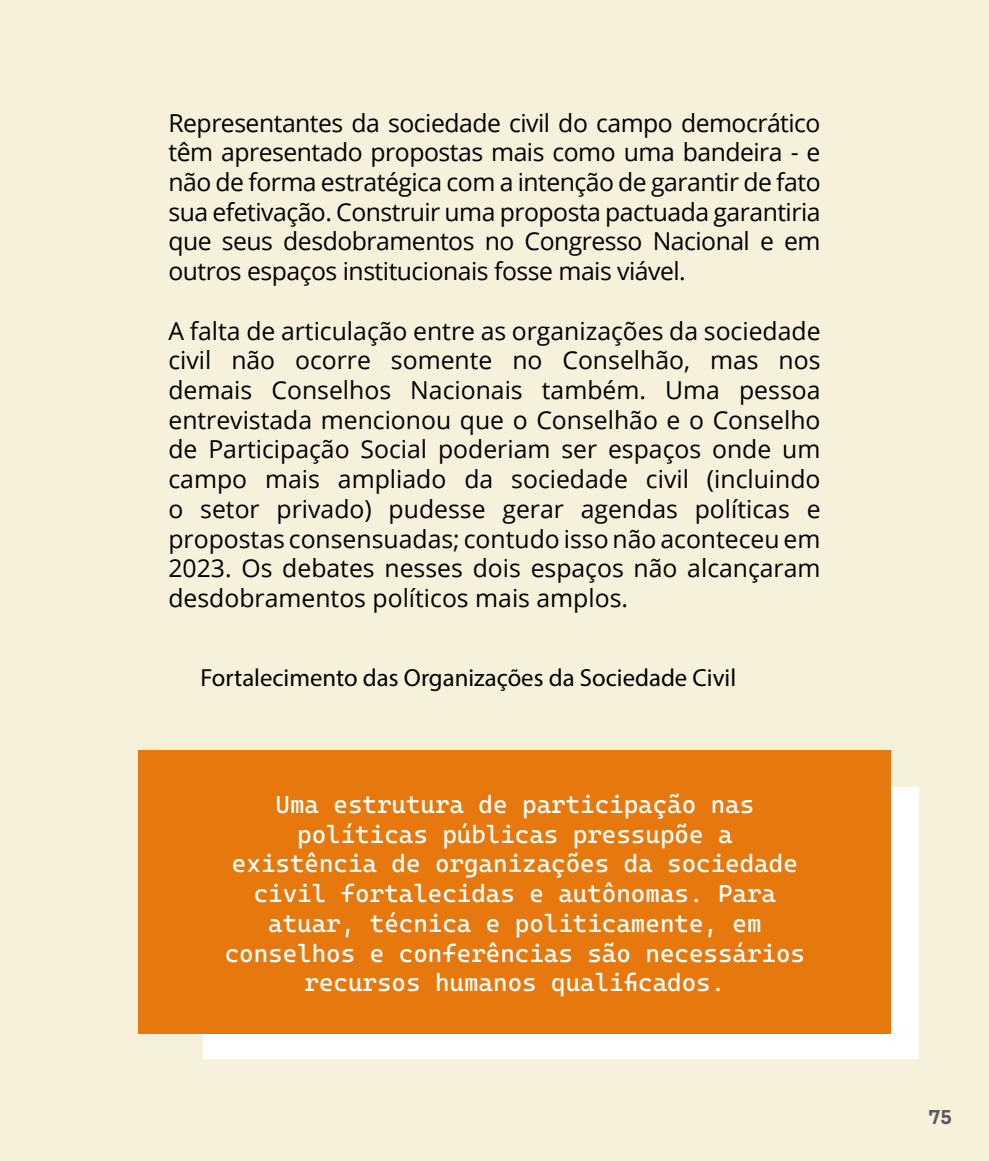
<style>
.page{position:relative;width:989px;height:1161px;background:#f7f0db}
.page>*{position:absolute;margin:0;border:0;box-sizing:border-box;transform-origin:0 0}
.t1{font:24.75px/29.7px "Open Sans";letter-spacing:-.01em;color:#000;text-align:justify}
.t2{font:24.75px/29.7px "Cascadia Code";color:#fff;text-align:center}
.t3{font:24.75px "Myriad Pro";color:#000}
.t4{font:20.25px "Cascadia Code";color:#58595b}
</style>
<div class="page">
<div style="left:203px;top:787px;width:715px;height:272px;background:#fff"></div>
<div style="left:139px;top:750px;width:752px;height:283px;background:#e6780d"></div>
<p class="t1" style="left:168px;top:107px;width:653px">Representantes da sociedade civil do campo democrático têm apresentado propostas mais como uma bandeira - e não de forma estratégica com a intenção de garantir de fato sua efetivação. Construir uma proposta pactuada garantiria que seus desdobramentos no Congresso Nacional e em outros espaços institucionais fosse mais viável.</p>
<p class="t1" style="left:168px;top:315px;width:653px">A falta de articulação entre as organizações da sociedade civil não ocorre somente no Conselhão, mas nos demais Conselhos Nacionais também. Uma pessoa entrevistada mencionou que o Conselhão e o Conselho de Participação Social poderiam ser espaços onde um campo mais ampliado da sociedade civil (incluindo o setor privado) pudesse gerar agendas políticas e propostas consensuadas; contudo isso não aconteceu em 2023. Os debates nesses dois espaços não alcançaram desdobramentos políticos mais amplos.</p>
<p class="t3" style="left:200px;top:663px;width:537px">Fortalecimento das Organizações da Sociedade Civil</p>
<p class="t2" style="left:225px;top:790px;width:582px">Uma estrutura de participação nas políticas públicas pressupõe a existência de organizações da sociedade civil fortalecidas e autônomas. Para atuar, técnica e politicamente, em conselhos e conferências são necessários recursos humanos qualificados.</p>
<p class="t4" style="left:928px;top:1101px;width:25px">75</p>
</div>
